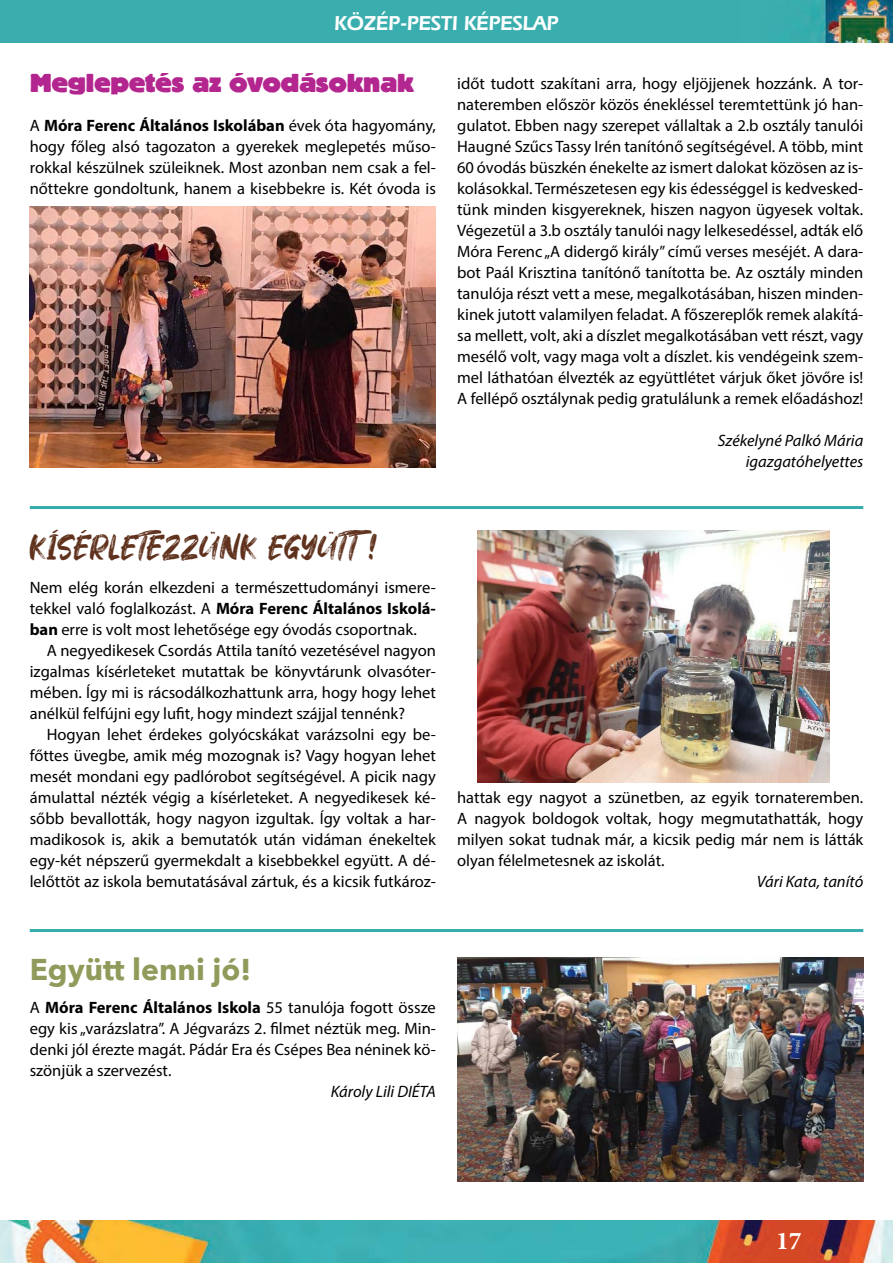
<style>
.page{position:relative;width:893px;height:1263px;background:#fff}
.page>*{position:absolute;margin:0;border:0;box-sizing:border-box;transform-origin:0 0}
.t1{font:33px "Hey October";letter-spacing:.035em;color:#60321d}
.t2{font:700 30px "Avenir Next";color:#909b5b}
.t3{font:27px "Block T Hea H Heavy";color:#b4268f}
.t4{font:700 25.5px "Minion Pro";color:#fff}
.t5{font:600 21px "Eras IT Cby BT";color:#fff}
.t6{font:16.5px/21px "Myriad Pro";color:#000;text-align:justify}
.t7{font:italic 16.5px/21px "Myriad Pro";color:#000;text-align:right}
.s1{font-weight:700}
</style>
<div class="page">
<img style="left:0;top:0;width:893px;height:42px">
<img style="left:0;top:1220px;width:893px;height:43px">
<img style="left:30px;top:207px;width:406px;height:260px">
<img style="left:477px;top:530px;width:352px;height:252px">
<img style="left:457px;top:957px;width:406px;height:224px">
<hr style="left:30px;top:506px;width:833px;height:3px;background:#36adad">
<hr style="left:30px;top:929px;width:833px;height:3px;background:#36adad">
<p class="t5" style="left:334px;top:16px;width:226px">KÖZÉP-PESTI KÉPESLAP</p>
<h3 class="t3" style="left:30px;top:68px;width:385px">Meglepetés az óvodásoknak</h3>
<p class="t6" style="left:30px;top:117px;width:408px">A <span class="s1">Móra Ferenc Általános Iskolában</span> évek óta hagyomány, hogy főleg alsó tagozaton a gyerekek meglepetés műso&shy;rokkal készülnek szüleiknek. Most azonban nem csak a fel&shy;nőttekre gondoltunk, hanem a kisebbekre is. Két óvoda is</p>
<p class="t6" style="left:457px;top:75px;width:408px">időt tudott szakítani arra, hogy eljöjjenek hozzánk. A tor&shy;nateremben először közös énekléssel teremtettünk jó han&shy;gulatot. Ebben nagy szerepet vállaltak a 2.b osztály tanulói Haugné Szűcs Tassy Irén tanítónő segítségével. A több, mint 60 óvodás büszkén énekelte az ismert dalokat közösen az is&shy;kolásokkal. Természetesen egy kis édességgel is kedvesked&shy;tünk minden kisgyereknek, hiszen nagyon ügyesek voltak.<br>Végezetül a 3.b osztály tanulói nagy lelkesedéssel, adták elő Móra Ferenc „A didergő király” című verses meséjét. A dara&shy;bot Paál Krisztina tanítónő tanította be. Az osztály minden tanulója részt vett a mese, megalkotásában, hiszen minden&shy;kinek jutott valamilyen feladat. A főszereplők remek alakítá&shy;sa mellett, volt, aki a díszlet megalkotásában vett részt, vagy mesélő volt, vagy maga volt a díszlet. kis vendégeink szem&shy;mel láthatóan élvezték az együttlétet várjuk őket jövőre is!<br>A fellépő osztálynak pedig gratulálunk a remek előadáshoz!</p>
<p class="t7" style="left:718px;top:432px;width:147px">Székelyné Palkó Mária igazgatóhelyettes</p>
<h1 class="t1" style="left:30px;top:531px;width:347px">KÍSÉRLETEZZÜNK EGYÜTT !</h1>
<p class="t6" style="left:30px;top:579px;width:408px">Nem elég korán elkezdeni a természettudományi ismere&shy;tekkel való foglalkozást. A <span class="s1">Móra Ferenc Általános Iskolá&shy;ban</span> erre is volt most lehetősége egy óvodás csoportnak.</p>
<p class="t6" style="left:30px;top:642px;width:408px;text-indent:17px">A negyedikesek Csordás Attila tanító vezetésével nagyon izgalmas kísérleteket mutattak be könyvtárunk olvasóter&shy;mében. Így mi is rácsodálkozhattunk arra, hogy hogy lehet anélkül felfújni egy lufit, hogy mindezt szájjal tennénk?</p>
<p class="t6" style="left:30px;top:726px;width:408px;text-indent:17px">Hogyan lehet érdekes golyócskákat varázsolni egy be&shy;főttes üvegbe, amik még mozognak is? Vagy hogyan lehet mesét mondani egy padlórobot segítségével. A picik nagy ámulattal nézték végig a kísérleteket. A negyedikesek ké&shy;sőbb bevallották, hogy nagyon izgultak. Így voltak a har&shy;madikosok is, akik a bemutatók után vidáman énekeltek egy-két népszerű gyermekdalt a kisebbekkel együtt. A dé&shy;lelőttöt az iskola bemutatásával zártuk, és a kicsik futkároz-</p>
<p class="t6" style="left:457px;top:789px;width:408px">hattak egy nagyot a szünetben, az egyik tornateremben.<br>A nagyok boldogok voltak, hogy megmutathatták, hogy milyen sokat tudnak már, a kicsik pedig már nem is látták olyan félelmetesnek az iskolát.</p>
<p class="t7" style="left:757px;top:873px;width:108px">Vári Kata, tanító</p>
<h2 class="t2" style="left:30px;top:950px;width:223px">Együtt lenni jó!</h2>
<p class="t6" style="left:30px;top:999px;width:408px">A <span class="s1">Móra Ferenc Általános Iskola</span> 55 tanulója fogott össze egy kis „varázslatra”. A Jégvarázs 2. filmet néztük meg. Min&shy;denki jól érezte magát. Pádár Era és Csépes Bea néninek kö&shy;szönjük a szervezést.</p>
<p class="t7" style="left:331px;top:1083px;width:107px">Károly Lili DIÉTA</p>
<h3 class="t4" style="left:776px;top:1231px;width:27px">17</h3>
</div>
